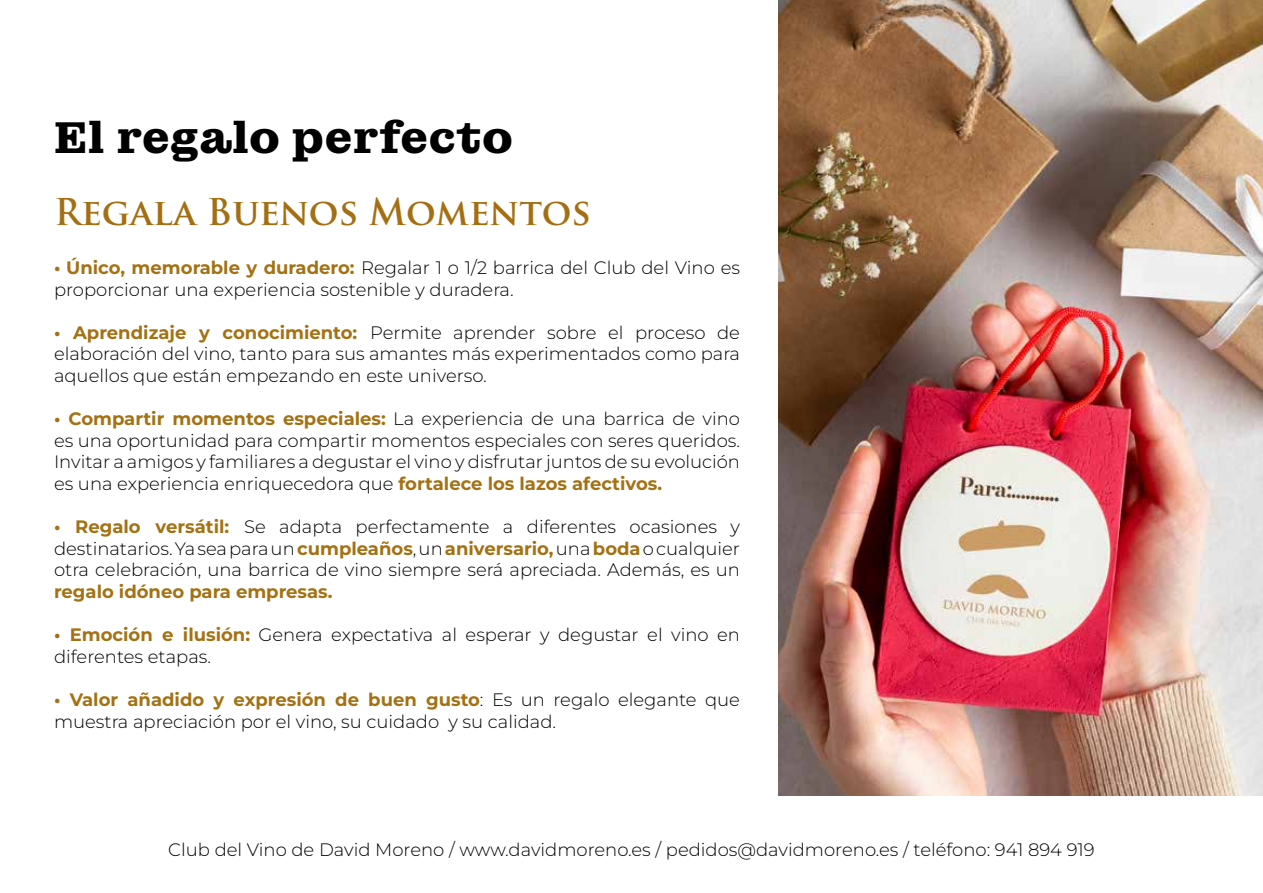
<style>
.page{position:relative;width:1263px;height:893px;background:#fff}
.page>*{position:absolute;margin:0;border:0;box-sizing:border-box;transform-origin:0 0}
.t1{font:700 45px "Montagu Slab 24 pt";color:#000}
.t2{font:700 36px "Trajan Pro";color:#a46f13}
.t3{font:300 18px/21.6px "Montserrat";color:#000}
.t4{font:700 18px "Montserrat";color:#a47113}
.s1{font-weight:700;color:#a47113}
</style>
<div class="page">
<img style="left:778px;top:0;width:485px;height:795px">
<h1 class="t1" style="left:54px;top:103px;width:460px">El regalo perfecto</h1>
<h2 class="t2" style="left:54px;top:189px;width:538px">Regala Buenos Momentos</h2>
<p class="t3" style="left:54px;top:256px;width:687px"><span class="s1">• Único, memorable y duradero:</span> Regalar 1 o 1/2 barrica del Club del Vino es proporcionar una experiencia sostenible y duradera.</p>
<p class="t3" style="left:54px;top:321px;width:687px;text-align:justify"><span class="s1">• Aprendizaje y conocimiento:</span> Permite aprender sobre el proceso de elaboración del vino, tanto para sus amantes más experimentados como para aquellos que están empezando en este universo.</p>
<p class="t3" style="left:54px;top:408px;width:687px;text-align:justify"><span class="s1">• Compartir momentos especiales:</span> La experiencia de una barrica de vino es una oportunidad para compartir momentos especiales con seres queridos.<br>Invitar a amigos y familiares a degustar el vino y disfrutar juntos de su evolución es una experiencia enriquecedora que <span class="s1">fortalece los lazos afectivos.</span></p>
<p class="t3" style="left:54px;top:516px;width:687px;text-align:justify"><span class="s1">• Regalo versátil:</span> Se adapta perfectamente a diferentes ocasiones y destinatarios. Ya sea para un <span class="s1">cumpleaños</span>, un <span class="s1">aniversario,</span> una <span class="s1">boda</span> o cualquier otra celebración, una barrica de vino siempre será apreciada. Además, es un</p>
<p class="t4" style="left:54px;top:580px;width:280px">regalo idóneo para empresas.</p>
<p class="t3" style="left:54px;top:624px;width:687px"><span class="s1">• Emoción e ilusión:</span> Genera expectativa al esperar y degustar el vino en diferentes etapas.</p>
<p class="t3" style="left:54px;top:688px;width:687px"><span class="s1">• Valor añadido y expresión de buen gusto</span>: Es un regalo elegante que muestra apreciación por el vino, su cuidado y su calidad.</p>
<p class="t3" style="left:168px;top:839px;width:928px">Club del Vino de David Moreno / www.davidmoreno.es / pedidos@davidmoreno.es / teléfono: 941 894 919</p>
</div>
